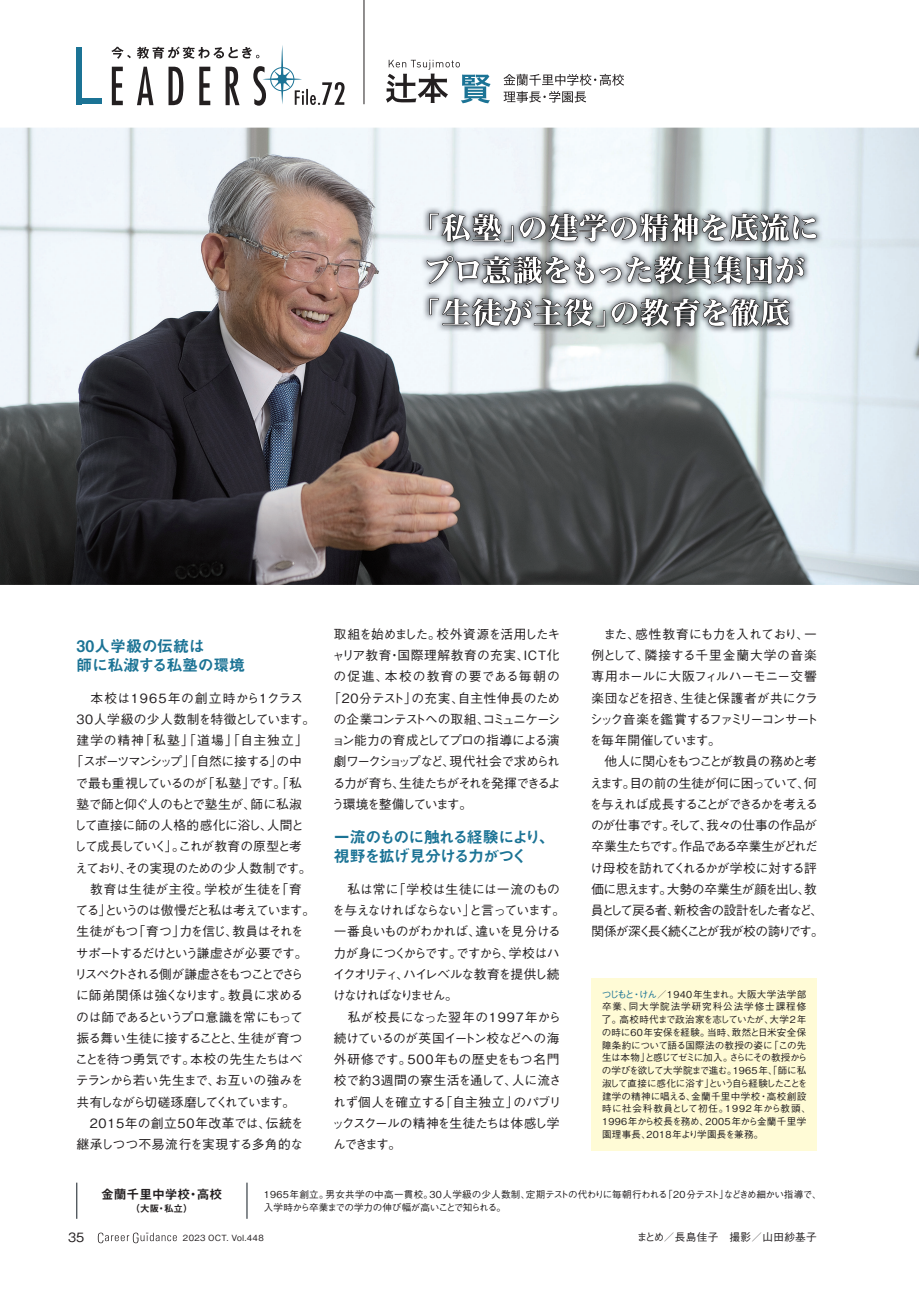
<style>
.page{position:relative;width:919px;height:1289px;background:#fff}
.page>*{position:absolute;margin:0;border:0;box-sizing:border-box;transform-origin:0 0}
.t1{font:15.9px/19.2px "Midashi Go Pro MB31 90 msp RKSJ H";letter-spacing:-.065em;color:#1b7395}
.t2{font:15.9px/19.2px "Midashi Go Pro MB31 90 msp RKSJ H";letter-spacing:-.03em;color:#1b7395}
.t3{font:12.75px/21.3px "Gothic BBB Pro Medium 90 msp RKSJ H";letter-spacing:-.06em;color:#231f20}
.t4{font:12.75px "Gothic BBB Pro Medium 90 msp RKSJ H";letter-spacing:.02em;color:#231f20}
.t5{font:12.75px "Gothic BBB Pro Medium 90 msp RKSJ H";letter-spacing:-.08em;color:#231f20}
.t6{font:12.75px "Gothic BBB Pro Medium 90 msp RKSJ H";letter-spacing:-.09em;color:#231f20}
.t7{font:12.75px "Gothic BBB Pro Medium 90 msp RKSJ H";letter-spacing:-.01em;color:#231f20}
.t8{font:12.75px "Gothic BBB Pro Medium 90 msp RKSJ H";letter-spacing:.085em;color:#231f20}
.t9{font:12.75px "Gothic BBB Pro Medium 90 msp RKSJ H";letter-spacing:-.11em;color:#231f20}
.t10{font:12.75px "Gothic BBB Pro Medium 90 msp RKSJ H";letter-spacing:-.1em;color:#231f20}
.t11{font:12.75px "Gothic BBB Pro Medium 90 msp RKSJ H";letter-spacing:-.155em;color:#231f20}
.t12{font:12.75px "Gothic BBB Pro Medium 90 msp RKSJ H";letter-spacing:-.115em;color:#231f20}
.t13{font:12.75px "Gothic BBB Pro Medium 90 msp RKSJ H";letter-spacing:.015em;color:#231f20}
.t14{font:12.75px "Gothic BBB Pro Medium 90 msp RKSJ H";letter-spacing:.025em;color:#231f20}
.t15{font:12.75px "Gothic BBB Pro Medium 90 msp RKSJ H";letter-spacing:-.105em;color:#231f20}
.t16{font:12.75px "Gothic BBB Pro Medium 90 msp RKSJ H";letter-spacing:-.085em;color:#231f20}
.t17{font:12.75px "Gothic BBB Pro Medium 90 msp RKSJ H";letter-spacing:-.035em;color:#231f20}
.t18{font:12.75px "Gothic BBB Pro Medium 90 msp RKSJ H";letter-spacing:-.02em;color:#231f20}
.t19{font:12.75px "Gothic BBB Pro Medium 90 msp RKSJ H";letter-spacing:-.04em;color:#231f20}
.t20{font:12.75px "Gothic BBB Pro Medium 90 msp RKSJ H";letter-spacing:-.03em;color:#231f20}
.t21{font:12.75px "Gothic BBB Pro Medium 90 msp RKSJ H";letter-spacing:-.13em;color:#231f20}
.t22{font:12.75px "Gothic BBB Pro Medium 90 msp RKSJ H";letter-spacing:.05em;color:#231f20}
.t23{font:12.75px "Gothic BBB Pro Medium 90 msp RKSJ H";letter-spacing:-.005em;color:#231f20}
.t24{font:12.75px "Gothic BBB Pro Medium 90 msp RKSJ H";letter-spacing:-.12em;color:#231f20}
.t25{font:12.75px "Midashi Go Pro MB31 90 msp RKSJ H";color:#231f20}
.t26{font:10.65px "Gothic BBB Pro Medium 90 msp RKSJ H";letter-spacing:.03em;color:#231f20}
.t27{font:9.6px/12.8px "Gothic BBB Pro Medium 90 msp RKSJ H";letter-spacing:.005em;color:#231f20}
.t28{font:9.6px "Midashi Go Pro MB31 90 msp RKSJ H";color:#231f20}
.t29{font:8.55px "Gothic BBB Pro Medium 90 msp RKSJ H";letter-spacing:.035em;color:#231f20}
.s1{color:#1b7395}
</style>
<div class="page">
<img style="left:0;top:128px;width:918px;height:457px">
<hr style="left:76px;top:1182px;width:1px;height:36px;background:#101a21">
<hr style="left:247px;top:1182px;width:1px;height:36px;background:#101a21">
<div style="left:591px;top:978px;width:225px;height:172px;background:#fffbd6"></div>
<div style="left:77px;top:47px;width:5px;height:57px;background:#1b7395"></div>
<div style="left:77px;top:99px;width:25px;height:5px;background:#1b7395"></div>
<svg style="left:111px;top:45px;width:233px;height:61px"></svg>
<svg style="left:503px;top:74px;width:121px;height:29px"></svg>
<svg style="left:386px;top:60px;width:104px;height:43px"></svg>
<hr style="left:364px;top:0;width:1px;height:104px;background:#231f20">
<img style="left:423px;top:291px;width:372px;height:43px">
<img style="left:420px;top:249px;width:390px;height:42px">
<img style="left:423px;top:206px;width:400px;height:43px">
<svg style="left:429px;top:298px;width:360px;height:29px"></svg>
<svg style="left:426px;top:255px;width:378px;height:35px"></svg>
<svg style="left:429px;top:213px;width:387px;height:36px"></svg>
<svg style="left:98px;top:1232px;width:79px;height:11px"></svg>
<p class="t2" style="left:77px;top:638px;width:170px">30人学級の伝統は<br>師に私淑する私塾の環境</p>
<p class="t16" style="left:77px;top:693px;width:228px">　本校は１９６５年の創立時から１クラス</p>
<p class="t4" style="left:77px;top:714px;width:240px">30人学級の少人数制を特徴としています。</p>
<p class="t8" style="left:77px;top:735px;width:233px">建学の精神「私塾」「道場」「自主独立」</p>
<p class="t9" style="left:71px;top:756px;width:233px">「スポーツマンシップ」「自然に接する」の中</p>
<p class="t5" style="left:76px;top:778px;width:228px">で最も重視しているのが「私塾」です。「私</p>
<p class="t17" style="left:77px;top:799px;width:227px">塾で師と仰ぐ人のもとで塾生が、師に私淑</p>
<p class="t7" style="left:74px;top:820px;width:231px">して直接に師の人格的感化に浴し、人間と</p>
<p class="t6" style="left:74px;top:841px;width:230px">して成長していく」。これが教育の原型と考</p>
<p class="t3" style="left:75px;top:859px;width:238px">えており、その実現のための少人数制です。</p>
<p class="t22" style="left:77px;top:884px;width:227px">　教育は生徒が主役。学校が生徒を「育</p>
<p class="t10" style="left:76px;top:905px;width:241px">てる」というのは傲慢だと私は考えています。</p>
<p class="t3" style="left:77px;top:922px;width:228px">生徒がもつ「育つ」力を信じ、教員はそれを</p>
<p class="t12" style="left:76px;top:948px;width:233px">サポートするだけという謙虚さが必要です。</p>
<p class="t11" style="left:74px;top:969px;width:231px">リスペクトされる側が謙虚さをもつことでさら</p>
<p class="t7" style="left:76px;top:990px;width:229px">に師弟関係は強くなります。教員に求める</p>
<p class="t3" style="left:76px;top:1007px;width:228px">のは師であるというプロ意識を常にもって</p>
<p class="t18" style="left:77px;top:1033px;width:227px">振る舞い生徒に接することと、生徒が育つ</p>
<p class="t19" style="left:75px;top:1054px;width:228px">ことを待つ勇気です。本校の先生たちはベ</p>
<p class="t20" style="left:76px;top:1075px;width:229px">テランから若い先生まで、お互いの強みを</p>
<p class="t21" style="left:77px;top:1097px;width:220px">共有しながら切磋琢磨してくれています。</p>
<p class="t4" style="left:77px;top:1118px;width:228px">　２０１５年の創立50年改革では、伝統を</p>
<p class="t23" style="left:77px;top:1139px;width:228px">継承しつつ不易流行を実現する多角的な</p>
<p class="t3" style="left:334px;top:625px;width:228px">取組を始めました。校外資源を活用したキ</p>
<p class="t13" style="left:332px;top:650px;width:229px">ャリア教育・国際理解教育の充実、ＩＣＴ化</p>
<p class="t8" style="left:333px;top:671px;width:228px">の促進、本校の教育の要である毎朝の</p>
<p class="t14" style="left:328px;top:693px;width:234px">「20分テスト」の充実、自主性伸長のため</p>
<p class="t5" style="left:333px;top:714px;width:228px">の企業コンテストへの取組、コミュニケーシ</p>
<p class="t3" style="left:332px;top:731px;width:229px">ョン能力の育成としてプロの指導による演</p>
<p class="t15" style="left:334px;top:756px;width:227px">劇ワークショップなど、現代社会で求められ</p>
<p class="t6" style="left:333px;top:778px;width:229px">る力が育ち、生徒たちがそれを発揮できるよ</p>
<p class="t24" style="left:331px;top:799px;width:142px">う環境を整備しています。</p>
<p class="t1" style="left:334px;top:829px;width:222px">一流のものに触れる経験により、視野を拡げ見分ける力がつく</p>
<p class="t3" style="left:332px;top:880px;width:235px">　私は常に「学校は生徒には一流のものを与えなければならない」と言っています。一番良いものがわかれば、違いを見分ける力が身につくからです。ですから、学校はハイクオリティ、ハイレベルな教育を提供し続けなければなりません。<br>　私が校長になった翌年の１９９７年から続けているのが英国イートン校などへの海外研修です。５００年もの歴史をもつ名門校で約３週間の寮生活を通して、人に流されず個人を確立する「自主独立」のパブリックスクールの精神を生徒たちは体感し学んできます。</p>
<p class="t3" style="left:589px;top:625px;width:236px">　また、感性教育にも力を入れており、一例として、隣接する千里金蘭大学の音楽専用ホールに大阪フィルハーモニー交響楽団などを招き、生徒と保護者が共にクラシック音楽を鑑賞するファミリーコンサートを毎年開催しています。<br>　他人に関心をもつことが教員の務めと考えます。目の前の生徒が何に困っていて、何を与えれば成長することができるかを考えるのが仕事です。そして、我々の仕事の作品が卒業生たちです。作品である卒業生がどれだけ母校を訪れてくれるかが学校に対する評価に思えます。大勢の卒業生が顔を出し、教員として戻る者、新校舎の設計をした者など、関係が深く長く続くことが我が校の誇りです。</p>
<p class="t27" style="left:601px;top:988px;width:211px"><span class="s1">つじもと・けん</span>／1940年生まれ。大阪大学法学部卒業、同大学院法学研究科公法学修士課程修了。高校時代まで政治家を志していたが、大学2年の時に60年安保を経験。当時、敢然と日米安全保障条約について語る国際法の教授の姿に「この先生は本物」と感じてゼミに加入。さらにその教授からの学びを欲して大学院まで進む。1965年、「師に私淑して直接に感化に浴す」という自ら経験したことを建学の精神に唱える、金蘭千里中学校・高校創設時に社会科教員として初任。1992年から教頭、<br>1996年から校長を務め、2005年から金蘭千里学園理事長、2018年より学園長を兼務。</p>
<p class="t25" style="left:101px;top:1189px;width:123px">金蘭千里中学校・高校</p>
<p class="t28" style="left:130px;top:1205px;width:64px">（大阪・私立）</p>
<p class="t27" style="left:264px;top:1189px;width:559px">1965年創立。男女共学の中高一貫校。30人学級の少人数制、定期テストの代わりに毎朝行われる「20分テスト」などきめ細かい指導で、入学時から卒業までの学力の伸び幅が高いことで知られる。</p>
<p class="t3" style="left:68px;top:1227px;width:18px">35</p>
<p class="t29" style="left:183px;top:1234px;width:82px">2023 OCT. Vol.448</p>
<p class="t26" style="left:636px;top:1232px;width:182px">まとめ／長島佳子　撮影／山田紗基子</p>
</div>
